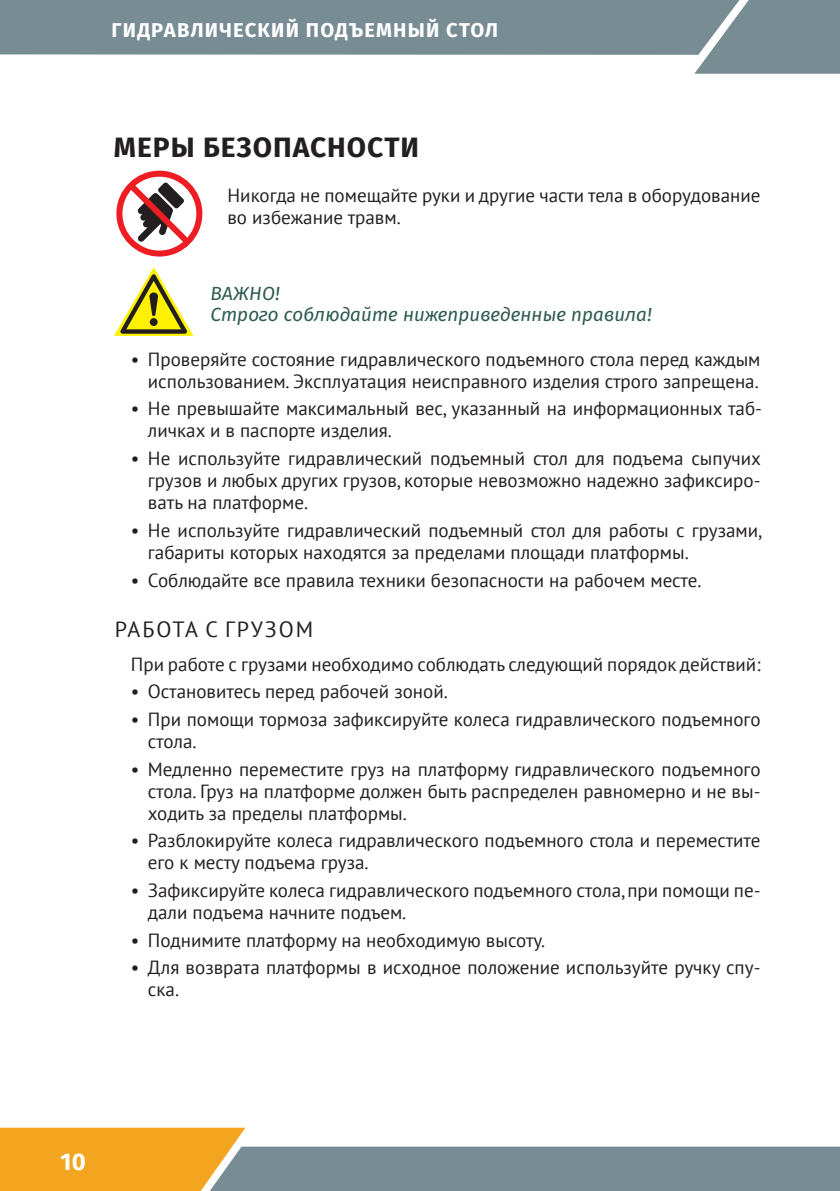
<style>
.page{position:relative;width:840px;height:1191px;background:#fff}
.page>*{position:absolute;margin:0;border:0;box-sizing:border-box;transform-origin:0 0}
.t1{font:700 28px "Fira Sans OT";letter-spacing:.035em;color:#231f20}
.t2{font:700 24px "Fira Sans OT";color:#fff}
.t3{font:22px "PT Sans";letter-spacing:.09em;color:#231f20}
.t4{font:700 20px "Fira Sans OT";letter-spacing:.06em;color:#fff}
.t5{font:19px/22px "PT Sans";color:#231f20}
.t6{font:italic 19px/21px "Fira Sans OT";color:#2f5c50}
</style>
<div class="page">
<div style="left:694px;top:0;width:145px;height:74px;background:#788c94"></div>
<svg style="left:0;top:1127px;width:839px;height:64px"></svg>
<div style="left:0;top:0;width:739px;height:55px;background:#788c94"></div>
<svg style="left:114px;top:267px;width:79px;height:69px"></svg>
<div style="left:116px;top:171px;width:86px;height:85px;border:6px solid #ee1d23;border-radius:50%"></div>
<svg style="left:122px;top:177px;width:74px;height:73px"></svg>
<p class="t4" style="left:111px;top:16px;width:388px">ГИДРАВЛИЧЕСКИЙ ПОДЪЕМНЫЙ СТОЛ</p>
<h1 class="t1" style="left:114px;top:128px;width:306px">МЕРЫ БЕЗОПАСНОСТИ</h1>
<p class="t5" style="left:227px;top:184px;width:534px">Никогда не помещайте руки и другие части тела в оборудование во избежание травм.</p>
<p class="t6" style="left:210px;top:284px;width:443px">ВАЖНО!<br>Строго соблюдайте нижеприведенные правила!</p>
<p class="t5" style="left:131px;top:347px;width:630px;text-align:right">• Проверяйте состояние гидравлического подъемного стола перед каждым использованием. Эксплуатация неисправного изделия строго запрещена.</p>
<p class="t5" style="left:148px;top:397px;width:615px;text-indent:-17px">• Не превышайте максимальный вес, указанный на информационных таб&shy;личках и в паспорте изделия.</p>
<p class="t5" style="left:148px;top:447px;width:614px;text-align:justify;text-indent:-17px">• Не используйте гидравлический подъемный стол для подъема сыпучих грузов и любых других грузов, которые невозможно надежно зафиксиро&shy;вать на платформе.</p>
<p class="t5" style="left:148px;top:518px;width:615px;text-indent:-17px">• Не используйте гидравлический подъемный стол для работы с грузами, габариты которых находятся за пределами площади платформы.</p>
<p class="t5" style="left:131px;top:568px;width:571px">• Соблюдайте все правила техники безопасности на рабочем месте.</p>
<p class="t3" style="left:115px;top:615px;width:200px">РАБОТА С ГРУЗОМ</p>
<p class="t5" style="left:131px;top:652px;width:630px">При работе с грузами необходимо соблюдать следующий порядок действий:</p>
<p class="t5" style="left:131px;top:680px;width:318px">• Остановитесь перед рабочей зоной.</p>
<p class="t5" style="left:148px;top:708px;width:613px;text-indent:-17px">• При помощи тормоза зафиксируйте колеса гидравлического подъемного стола.</p>
<p class="t5" style="left:148px;top:757px;width:613px;text-align:justify;text-indent:-17px">• Медленно переместите груз на платформу гидравлического подъемного стола. Груз на платформе должен быть распределен равномерно и не вы&shy;ходить за пределы платформы.</p>
<p class="t5" style="left:148px;top:829px;width:613px;text-indent:-17px">• Разблокируйте колеса гидравлического подъемного стола и переместите его к месту подъема груза.</p>
<p class="t5" style="left:148px;top:879px;width:613px;text-indent:-17px">• Зафиксируйте колеса гидравлического подъемного стола, при помощи пе&shy;дали подъема начните подъем.</p>
<p class="t5" style="left:131px;top:928px;width:415px">• Поднимите платформу на необходимую высоту.</p>
<p class="t5" style="left:148px;top:956px;width:613px;text-indent:-17px">• Для возврата платформы в исходное положение используйте ручку спу&shy;ска.</p>
<p class="t2" style="left:60px;top:1144px;width:27px">10</p>
</div>
